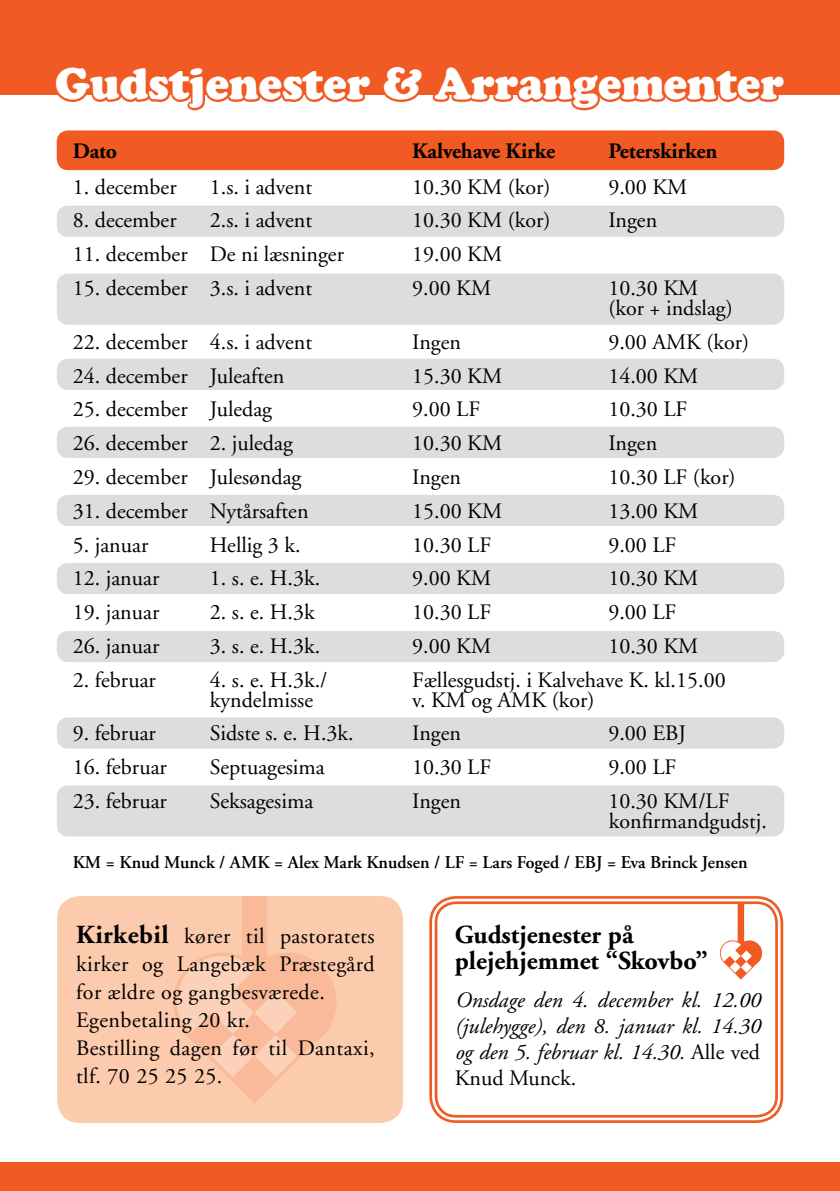
<style>
.page{position:relative;width:840px;height:1191px;background:#fff}
.page>*{position:absolute;margin:0;border:0;box-sizing:border-box;transform-origin:0 0}
.t1{font:900 44px "Cooper";color:#fff;scale:.95 1}
.t2{font:700 26px/26px "Adobe Garamond";color:#000}
.t3{font:22px/19.8px "Adobe Garamond";color:#000}
.t4{font:22px/28px "Adobe Garamond";letter-spacing:.02em;color:#000}
.t5{font:italic 22px/26px "Adobe Garamond";color:#000;text-align:justify}
.t6{font:700 22px "Adobe Garamond";letter-spacing:-.01em;color:#000}
.t7{font:600 18px "Adobe Garamond";color:#000}
.s1{font-weight:700;font-size:26px}
.s2{font-style:normal}
</style>
<div class="page">
<div style="left:57px;top:896px;width:346px;height:227px;background:#fccaad;border-radius:23px"></div>
<div style="left:429px;top:896px;width:353px;height:227px;border:3px solid #f15a22;border-radius:25px"></div>
<div style="left:434px;top:901px;width:343px;height:216px;border:3px solid #f15a22;border-radius:20px"></div>
<div style="left:57px;top:130px;width:726px;height:40px;background:#f15a22;border-radius:11px"></div>
<div style="left:57px;top:206px;width:726px;height:31px;background:#dcddde;border-radius:11px"></div>
<div style="left:57px;top:274px;width:726px;height:51px;background:#dcddde;border-radius:11px"></div>
<div style="left:57px;top:359px;width:726px;height:31px;background:#dcddde;border-radius:11px"></div>
<div style="left:57px;top:427px;width:726px;height:31px;background:#dcddde;border-radius:11px"></div>
<div style="left:57px;top:495px;width:726px;height:31px;background:#dcddde;border-radius:11px"></div>
<div style="left:57px;top:563px;width:726px;height:31px;background:#dcddde;border-radius:11px"></div>
<div style="left:57px;top:631px;width:726px;height:31px;background:#dcddde;border-radius:11px"></div>
<div style="left:57px;top:717px;width:726px;height:31px;background:#dcddde;border-radius:11px"></div>
<div style="left:57px;top:785px;width:726px;height:51px;background:#dcddde;border-radius:11px"></div>
<div style="left:0;top:0;width:839px;height:94px;background:#f15a22"></div>
<svg style="left:52px;top:94px;width:321px;height:17px"></svg>
<svg style="left:380px;top:94px;width:407px;height:17px"></svg>
<div style="left:0;top:1162px;width:839px;height:29px;background:#f15a22"></div>
<svg style="left:173px;top:896px;width:163px;height:207px"></svg>
<svg style="left:719px;top:903px;width:42px;height:76px"></svg>
<h1 class="t1" style="left:55px;top:57px;width:768px">Gudstjenester &amp; Arrangementer</h1>
<p class="t6" style="left:73px;top:139px;width:46px">Dato</p>
<p class="t6" style="left:412px;top:139px;width:145px">Kalvehave Kirke</p>
<p class="t6" style="left:608px;top:139px;width:111px">Peterskirken</p>
<p class="t3" style="left:73px;top:177px;width:105px">1. december</p>
<p class="t3" style="left:210px;top:177px;width:104px">1.s. i advent</p>
<p class="t3" style="left:412px;top:177px;width:140px">10.30 KM (kor)</p>
<p class="t3" style="left:608px;top:177px;width:80px">9.00 KM</p>
<p class="t3" style="left:73px;top:211px;width:105px">8. december</p>
<p class="t3" style="left:210px;top:211px;width:104px">2.s. i advent</p>
<p class="t3" style="left:412px;top:211px;width:140px">10.30 KM (kor)</p>
<p class="t3" style="left:608px;top:211px;width:50px">Ingen</p>
<p class="t3" style="left:73px;top:245px;width:272px">11. december De ni læsninger</p>
<p class="t3" style="left:412px;top:245px;width:91px">19.00 KM</p>
<p class="t3" style="left:73px;top:279px;width:241px">15. december 3.s. i advent</p>
<p class="t3" style="left:412px;top:279px;width:80px">9.00 KM</p>
<p class="t3" style="left:608px;top:279px;width:126px">10.30 KM (kor + indslag)</p>
<p class="t3" style="left:73px;top:332px;width:241px">22. december 4.s. i advent</p>
<p class="t3" style="left:412px;top:332px;width:50px">Ingen</p>
<p class="t3" style="left:608px;top:332px;width:142px">9.00 AMK (kor)</p>
<p class="t3" style="left:73px;top:366px;width:213px">24. december Juleaften</p>
<p class="t3" style="left:412px;top:366px;width:91px">15.30 KM</p>
<p class="t3" style="left:608px;top:366px;width:91px">14.00 KM</p>
<p class="t3" style="left:73px;top:400px;width:201px">25. december Juledag</p>
<p class="t3" style="left:412px;top:400px;width:70px">9.00 LF</p>
<p class="t3" style="left:608px;top:400px;width:81px">10.30 LF</p>
<p class="t3" style="left:73px;top:434px;width:221px">26. december 2. juledag</p>
<p class="t3" style="left:412px;top:434px;width:91px">10.30 KM</p>
<p class="t3" style="left:608px;top:434px;width:50px">Ingen</p>
<p class="t3" style="left:73px;top:467px;width:230px">29. december Julesøndag</p>
<p class="t3" style="left:412px;top:467px;width:50px">Ingen</p>
<p class="t3" style="left:608px;top:467px;width:129px">10.30 LF (kor)</p>
<p class="t3" style="left:73px;top:501px;width:237px">31. december Nytårsaften</p>
<p class="t3" style="left:412px;top:501px;width:91px">15.00 KM</p>
<p class="t3" style="left:608px;top:501px;width:91px">13.00 KM</p>
<p class="t3" style="left:73px;top:535px;width:77px">5. januar</p>
<p class="t3" style="left:210px;top:535px;width:92px">Hellig 3 k.</p>
<p class="t3" style="left:412px;top:535px;width:81px">10.30 LF</p>
<p class="t3" style="left:608px;top:535px;width:70px">9.00 LF</p>
<p class="t3" style="left:73px;top:569px;width:88px">12. januar</p>
<p class="t3" style="left:210px;top:569px;width:112px">1. s. e. H.3k.</p>
<p class="t3" style="left:412px;top:569px;width:80px">9.00 KM</p>
<p class="t3" style="left:608px;top:569px;width:91px">10.30 KM</p>
<p class="t3" style="left:73px;top:603px;width:88px">19. januar</p>
<p class="t3" style="left:210px;top:603px;width:106px">2. s. e. H.3k</p>
<p class="t3" style="left:412px;top:603px;width:81px">10.30 LF</p>
<p class="t3" style="left:608px;top:603px;width:70px">9.00 LF</p>
<p class="t3" style="left:73px;top:636px;width:88px">26. januar</p>
<p class="t3" style="left:210px;top:636px;width:112px">3. s. e. H.3k.</p>
<p class="t3" style="left:412px;top:636px;width:80px">9.00 KM</p>
<p class="t3" style="left:608px;top:636px;width:91px">10.30 KM</p>
<p class="t3" style="left:73px;top:670px;width:85px">2. februar</p>
<p class="t3" style="left:210px;top:670px;width:119px">4. s. e. H.3k./</p>
<p class="t3" style="left:412px;top:670px;width:315px">Fællesgudstj. i Kalvehave K. kl.15.00</p>
<p class="t3" style="left:210px;top:690px;width:105px">kyndelmisse</p>
<p class="t3" style="left:412px;top:690px;width:184px">v. KM og AMK (kor)</p>
<p class="t3" style="left:73px;top:724px;width:85px">9. februar</p>
<p class="t3" style="left:210px;top:724px;width:145px">Sidste s. e. H.3k.</p>
<p class="t3" style="left:412px;top:724px;width:50px">Ingen</p>
<p class="t3" style="left:608px;top:724px;width:79px">9.00 EBJ</p>
<p class="t3" style="left:73px;top:758px;width:96px">16. februar</p>
<p class="t3" style="left:210px;top:758px;width:116px">Septuagesima</p>
<p class="t3" style="left:412px;top:758px;width:81px">10.30 LF</p>
<p class="t3" style="left:608px;top:758px;width:70px">9.00 LF</p>
<p class="t3" style="left:73px;top:791px;width:96px">23. februar</p>
<p class="t3" style="left:210px;top:791px;width:105px">Seksagesima</p>
<p class="t3" style="left:412px;top:791px;width:50px">Ingen</p>
<p class="t3" style="left:608px;top:791px;width:160px">10.30 KM/LF konfirmandgudstj.</p>
<p class="t7" style="left:73px;top:852px;width:675px">KM = Knud Munck / AMK = Alex Mark Knudsen / LF = Lars Foged / EBJ = Eva Brinck Jensen</p>
<p class="t4" style="left:76px;top:922px;width:300px"><span class="s1">Kirkebil</span> kører til pastoratets kirker og Langebæk Præstegård for ældre og gangbesværede.<br>Egenbetaling 20 kr.<br>Bestilling dagen før til Dantaxi, tlf. 70 25 25 25.</p>
<p class="t2" style="left:454px;top:922px;width:254px">Gudstjenester på plejehjemmet “Skovbo”</p>
<p class="t5" style="left:454px;top:987px;width:307px">Onsdage den 4. december kl. 12.00 (julehygge), den 8. januar kl. 14.30 og den 5. februar kl. 14.30. <span class="s2">Alle ved Knud Munck.</span></p>
</div>
